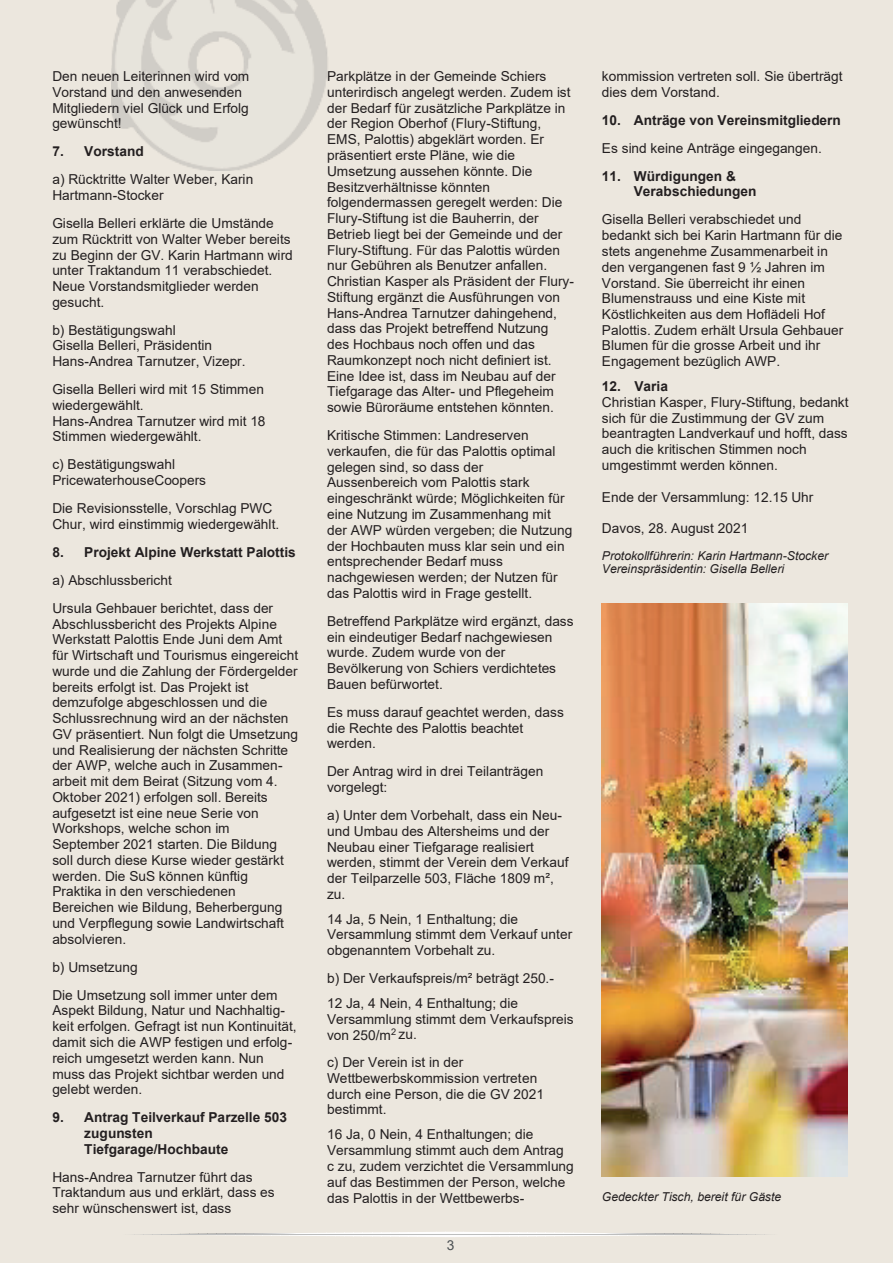
<style>
.page{position:relative;width:893px;height:1263px;background:#ece7de}
.page>*{position:absolute;margin:0;border:0;box-sizing:border-box;transform-origin:0 0}
.t1{font:13.65px/15.8px "Arial";letter-spacing:.005em;color:#231f20}
.t2{font:700 13.65px/15.8px "Arial";color:#231f20}
.t3{font:13.65px "Arial";color:#4b5053}
.t4{font:italic 12.3px/14px "Arial";letter-spacing:-.005em;color:#231f20}
</style>
<div class="page">
<svg style="left:134px;top:1232px;width:631px;height:5px"></svg>
<img style="left:111px;top:0;width:217px;height:171px">
<img style="left:602px;top:604px;width:246px;height:572px">
<p class="t1" style="left:52px;top:68px;width:199px">Den neuen Leiterinnen wird vom<br>Vorstand und den anwesenden<br>Mitgliedern viel Glück und Erfolg gewünscht!</p>
<p class="t2" style="left:52px;top:144px;width:93px">7. Vorstand</p>
<p class="t1" style="left:52px;top:171px;width:202px">a) Rücktritte Walter Weber, Karin<br>Hartmann-Stocker</p>
<p class="t1" style="left:52px;top:215px;width:242px">Gisella Belleri erklärte die Umstände zum Rücktritt von Walter Weber bereits zu Beginn der GV. Karin Hartmann wird unter Traktandum 11 verabschiedet.<br>Neue Vorstandsmitglieder werden gesucht.</p>
<p class="t1" style="left:52px;top:322px;width:195px">b) Bestätigungswahl<br>Gisella Belleri, Präsidentin<br>Hans-Andrea Tarnutzer, Vizepr.</p>
<p class="t1" style="left:52px;top:381px;width:215px">Gisella Belleri wird mit 15 Stimmen wiedergewählt.<br>Hans-Andrea Tarnutzer wird mit 18<br>Stimmen wiedergewählt.</p>
<p class="t1" style="left:52px;top:456px;width:155px">c) Bestätigungswahl<br>PricewaterhouseCoopers</p>
<p class="t1" style="left:52px;top:500px;width:229px">Die Revisionsstelle, Vorschlag PWC<br>Chur, wird einstimmig wiedergewählt.</p>
<p class="t2" style="left:52px;top:544px;width:245px">8. Projekt Alpine Werkstatt Palottis</p>
<p class="t1" style="left:52px;top:566px;width:222px;line-height:27.9px">a) Abschlussbericht<br>Ursula Gehbauer berichtet, dass der</p>
<p class="t1" style="left:52px;top:616px;width:247px">Abschlussbericht des Projekts Alpine Werkstatt Palottis Ende Juni dem Amt für Wirtschaft und Tourismus eingereicht wurde und die Zahlung der Fördergelder bereits erfolgt ist. Das Projekt ist demzufolge abgeschlossen und die Schlussrechnung wird an der nächsten GV präsentiert. Nun folgt die Umsetzung und Realisierung der nächsten Schritte der AWP, welche auch in Zusammen&shy;arbeit mit dem Beirat (Sitzung vom 4.<br>Oktober 2021) erfolgen soll. Bereits aufgesetzt ist eine neue Serie von Workshops, welche schon im September 2021 starten. Die Bildung soll durch diese Kurse wieder gestärkt werden. Die SuS können künftig Praktika in den verschiedenen Bereichen wie Bildung, Beherbergung und Verpflegung sowie Landwirtschaft absolvieren.</p>
<p class="t1" style="left:52px;top:953px;width:227px;line-height:28px">b) Umsetzung<br>Die Umsetzung soll immer unter dem</p>
<p class="t1" style="left:52px;top:1003px;width:246px">Aspekt Bildung, Natur und Nachhaltig&shy;keit erfolgen. Gefragt ist nun Kontinuität, damit sich die AWP festigen und erfolg&shy;reich umgesetzt werden kann. Nun muss das Projekt sichtbar werden und gelebt werden.</p>
<p class="t2" style="left:84px;top:1110px;width:204px;text-indent:-32px">9. Antrag Teilverkauf Parzelle 503 zugunsten<br>Tiefgarage/Hochbaute</p>
<p class="t1" style="left:52px;top:1169px;width:224px">Hans-Andrea Tarnutzer führt das<br>Traktandum aus und erklärt, dass es sehr wünschenswert ist, dass</p>
<p class="t1" style="left:327px;top:68px;width:249px">Parkplätze in der Gemeinde Schiers unterirdisch angelegt werden. Zudem ist der Bedarf für zusätzliche Parkplätze in der Region Oberhof (Flury-Stiftung, EMS, Palottis) abgeklärt worden. Er präsentiert erste Pläne, wie die Umsetzung aussehen könnte. Die Besitzverhältnisse könnten folgendermassen geregelt werden: Die Flury-Stiftung ist die Bauherrin, der Betrieb liegt bei der Gemeinde und der Flury-Stiftung. Für das Palottis würden nur Gebühren als Benutzer anfallen.<br>Christian Kasper als Präsident der Flury-Stiftung ergänzt die Ausführungen von Hans-Andrea Tarnutzer dahingehend, dass das Projekt betreffend Nutzung des Hochbaus noch offen und das Raumkonzept noch nicht definiert ist.<br>Eine Idee ist, dass im Neubau auf der Tiefgarage das Alter- und Pflegeheim sowie Büroräume entstehen könnten.</p>
<p class="t1" style="left:327px;top:427px;width:247px">Kritische Stimmen: Landreserven verkaufen, die für das Palottis optimal gelegen sind, so dass der Aussenbereich vom Palottis stark eingeschränkt würde; Möglichkeiten für eine Nutzung im Zusammenhang mit der AWP würden vergeben; die Nutzung der Hochbauten muss klar sein und ein entsprechender Bedarf muss nachgewiesen werden; der Nutzen für das Palottis wird in Frage gestellt.</p>
<p class="t1" style="left:327px;top:613px;width:248px">Betreffend Parkplätze wird ergänzt, dass ein eindeutiger Bedarf nachgewiesen wurde. Zudem wurde von der Bevölkerung von Schiers verdichtetes Bauen befürwortet.</p>
<p class="t1" style="left:327px;top:704px;width:238px">Es muss darauf geachtet werden, dass die Rechte des Palottis beachtet werden.</p>
<p class="t1" style="left:327px;top:763px;width:218px">Der Antrag wird in drei Teilanträgen vorgelegt:</p>
<p class="t1" style="left:327px;top:807px;width:243px">a) Unter dem Vorbehalt, dass ein Neu&shy;und Umbau des Altersheims und der<br>Neubau einer Tiefgarage realisiert werden, stimmt der Verein dem Verkauf der Teilparzelle 503, Fläche 1809 m², zu.</p>
<p class="t1" style="left:327px;top:911px;width:247px">14 Ja, 5 Nein, 1 Enthaltung; die<br>Versammlung stimmt dem Verkauf unter obgenanntem Vorbehalt zu.</p>
<p class="t1" style="left:327px;top:966px;width:229px;line-height:24.9px">b) Der Verkaufspreis/m² beträgt 250.-<br>12 Ja, 4 Nein, 4 Enthaltung; die</p>
<p class="t1" style="left:327px;top:1011px;width:248px">Versammlung stimmt dem Verkaufspreis von 250/m<sup>2</sup> zu.</p>
<p class="t1" style="left:327px;top:1054px;width:219px">c) Der Verein ist in der<br>Wettbewerbskommission vertreten durch eine Person, die die GV 2021 bestimmt.</p>
<p class="t1" style="left:327px;top:1127px;width:248px">16 Ja, 0 Nein, 4 Enthaltungen; die Versammlung stimmt auch dem Antrag c zu, zudem verzichtet die Versammlung auf das Bestimmen der Person, welche das Palottis in der Wettbewerbs-</p>
<p class="t3" style="left:447px;top:1236px;width:9px">3</p>
<p class="t1" style="left:602px;top:68px;width:242px">kommission vertreten soll. Sie überträgt dies dem Vorstand.</p>
<p class="t2" style="left:602px;top:112px;width:241px">10. Anträge von Vereinsmitgliedern</p>
<p class="t1" style="left:602px;top:140px;width:222px">Es sind keine Anträge eingegangen.</p>
<p class="t2" style="left:634px;top:168px;width:124px;text-indent:-32px">11. Würdigungen &amp;<br>Verabschiedungen</p>
<p class="t1" style="left:602px;top:212px;width:243px">Gisella Belleri verabschiedet und bedankt sich bei Karin Hartmann für die stets angenehme Zusammenarbeit in den vergangenen fast 9 ½ Jahren im Vorstand. Sie überreicht ihr einen Blumenstrauss und eine Kiste mit Köstlichkeiten aus dem Hoflädeli Hof Palottis. Zudem erhält Ursula Gehbauer Blumen für die grosse Arbeit und ihr Engagement bezüglich AWP.</p>
<p class="t2" style="left:602px;top:379px;width:68px">12. Varia</p>
<p class="t1" style="left:602px;top:394px;width:248px">Christian Kasper, Flury-Stiftung, bedankt sich für die Zustimmung der GV zum beantragten Landverkauf und hofft, dass auch die kritischen Stimmen noch umgestimmt werden können.</p>
<p class="t1" style="left:602px;top:489px;width:213px">Ende der Versammlung: 12.15 Uhr</p>
<p class="t1" style="left:602px;top:520px;width:148px">Davos, 28. August 2021</p>
<p class="t4" style="left:602px;top:548px;width:228px">Protokollführerin: Karin Hartmann-Stocker<br>Vereinspräsidentin: Gisella Belleri</p>
<p class="t4" style="left:602px;top:1190px;width:181px">Gedeckter Tisch, bereit für Gäste</p>
</div>
